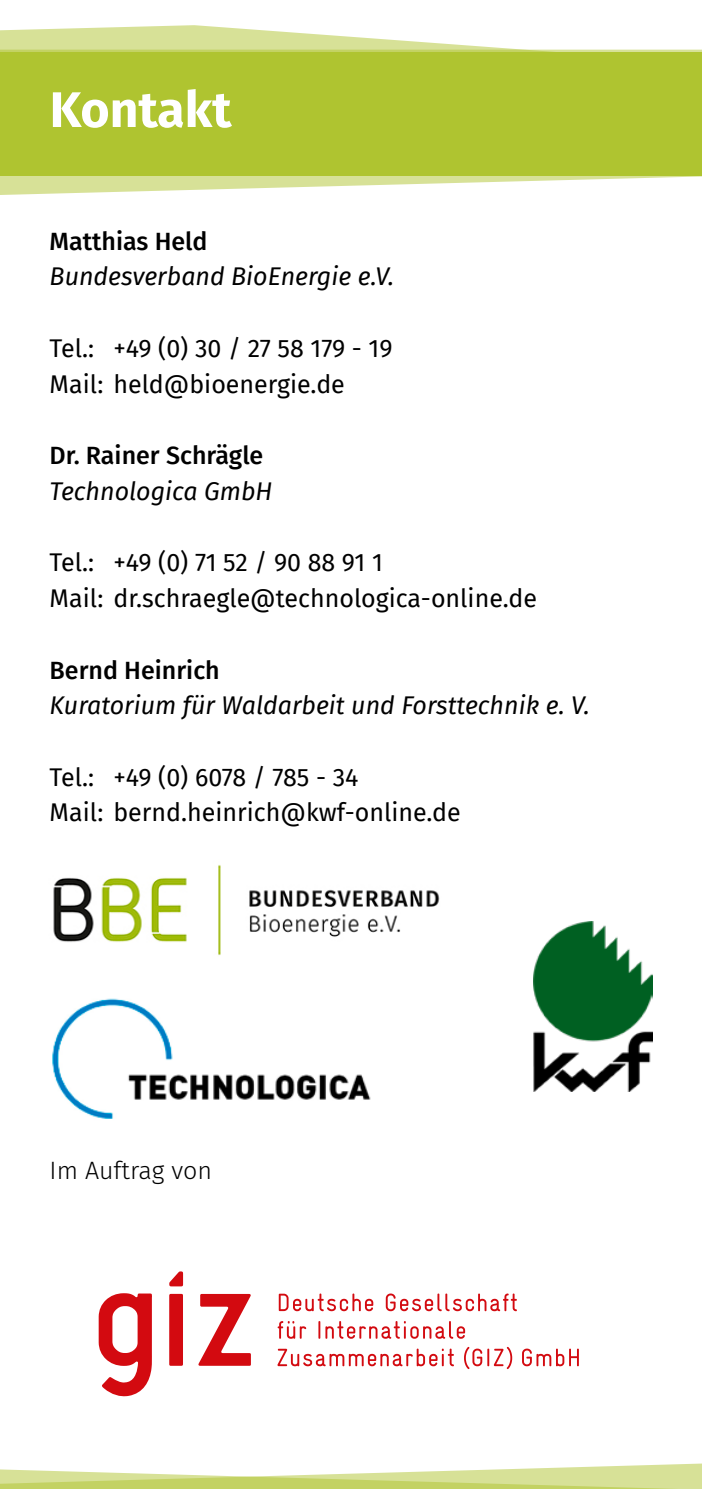
<style>
.page{position:relative;width:702px;height:1489px;background:#fff}
.page>*{position:absolute;margin:0;border:0;box-sizing:border-box;transform-origin:0 0}
.t1{font:700 50px "Fira Sans";color:#fff}
.t2{font:25px/35.8px "Fira Sans";color:#000}
.t3{font:italic 25px "Fira Sans";color:#000}
.t4{font:500 25px "Fira Sans";color:#000}
.t5{font:300 25px "Fira Sans";color:#000}
</style>
<div class="page">
<svg style="left:0;top:25px;width:701px;height:25px"></svg>
<svg style="left:0;top:50px;width:701px;height:145px;fill:#d7e197"></svg>
<svg style="left:0;top:1463px;width:701px;height:25px"></svg>
<img style="left:701px;top:49px;width:1px;height:1439px">
<img style="left:52px;top:998px;width:319px;height:121px">
<img style="left:53px;top:865px;width:387px;height:91px">
<img style="left:533px;top:921px;width:119px;height:170px">
<div style="left:0;top:52px;width:702px;height:124px;background:#afc430"></div>
<svg style="left:99px;top:1293px;width:53px;height:104px"></svg>
<svg style="left:198px;top:1293px;width:53px;height:72px"></svg>
<svg style="left:169px;top:1271px;width:14px;height:15px"></svg>
<svg style="left:169px;top:1293px;width:14px;height:72px"></svg>
<svg style="left:277px;top:1346px;width:302px;height:22px"></svg>
<svg style="left:277px;top:1321px;width:188px;height:17px"></svg>
<svg style="left:279px;top:1293px;width:238px;height:18px"></svg>
<h1 class="t1" style="left:50px;top:67px;width:183px">Kontakt</h1>
<p class="t4" style="left:50px;top:221px;width:159px">Matthias Held</p>
<p class="t3" style="left:50px;top:258px;width:346px">Bundesverband BioEnergie e.V.</p>
<p class="t2" style="left:50px;top:329px;width:344px">Tel.: +49 (0) 30 / 27 58 179 - 19<br>Mail: held@bioenergie.de</p>
<p class="t4" style="left:50px;top:435px;width:215px">Dr. Rainer Schrägle</p>
<p class="t3" style="left:50px;top:472px;width:224px">Technologica GmbH</p>
<p class="t2" style="left:50px;top:544px;width:489px">Tel.: +49 (0) 71 52 / 90 88 91 1<br>Mail: dr.schraegle@technologica-online.de</p>
<p class="t4" style="left:50px;top:649px;width:172px">Bernd Heinrich</p>
<p class="t3" style="left:50px;top:686px;width:541px">Kuratorium für Waldarbeit und Forsttechnik e. V.</p>
<p class="t2" style="left:50px;top:758px;width:412px">Tel.: +49 (0) 6078 / 785 - 34<br>Mail: bernd.heinrich@kwf-online.de</p>
<p class="t5" style="left:50px;top:1152px;width:164px">Im Auftrag von</p>
</div>
